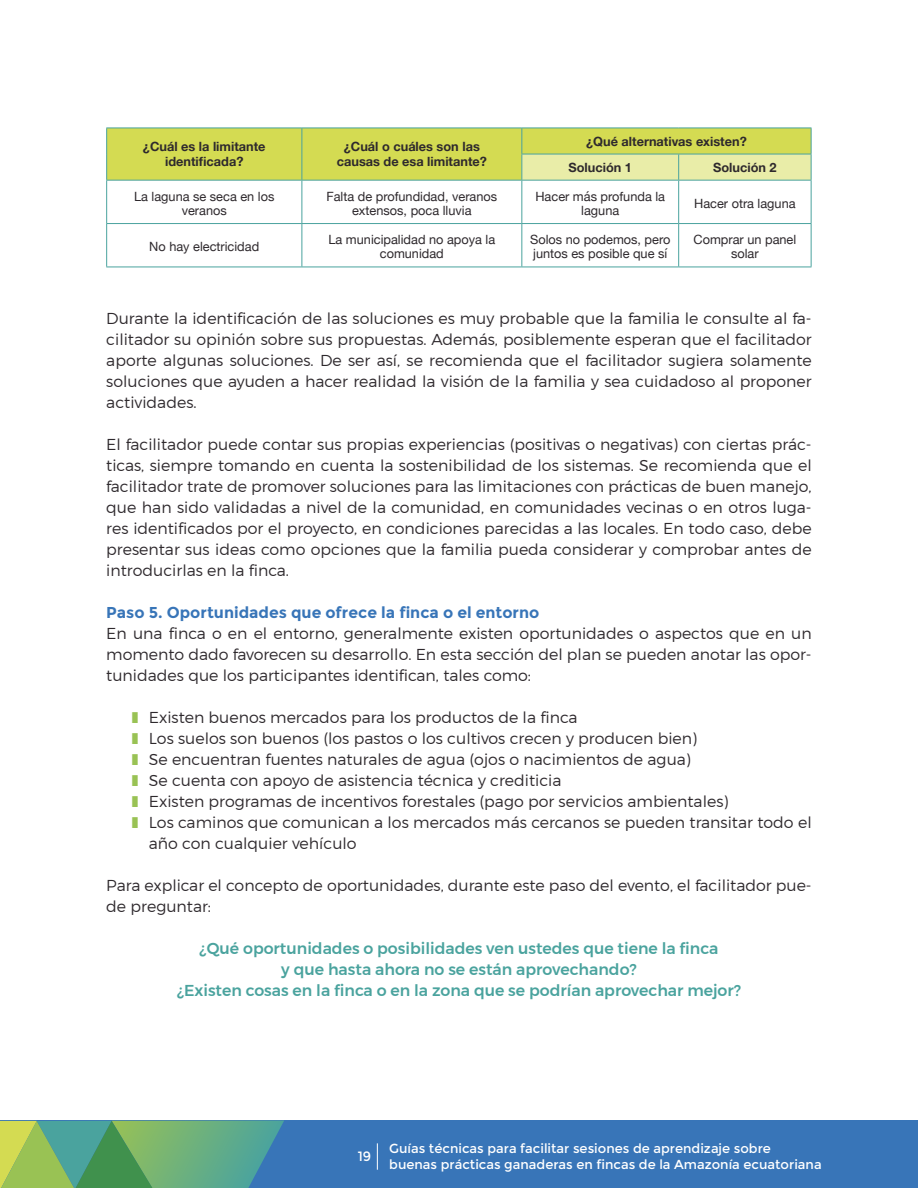
<style>
.page{position:relative;width:918px;height:1188px;background:#fff}
.page>*{position:absolute;margin:0;border:0;box-sizing:border-box;transform-origin:0 0}
.Texto{font:300 15.75px/21px "Montserrat";color:#2e292d;text-align:justify}
.Preguntas{font:500 15.75px/21px "Montserrat";color:#4aa39e;text-align:center}
.Subtítulo_Bold{font:700 15.75px "Montserrat";color:#3875b8}
.t1{font:13.5px "Montserrat";color:#fff}
.t2{font:13.05px/15.6px "Montserrat";color:#fff}
.Texto_cuadros{font:12.75px/14.2px "Helvetica Neue";color:#2e292d;text-align:center}
.Texto_cuadros-2{font:700 12.75px/14.2px "Helvetica Neue";color:#2e292d;text-align:center}
.s1{color:#99c254}
</style>
<div class="page">
<div style="left:0;top:1121px;width:918px;height:67px;background:#3875b8"></div>
<svg style="left:377px;top:1143px;width:1px;height:27px"></svg>
<svg style="left:0;top:1121px;width:284px;height:67px;background:#6aab77"></svg>
<svg style="left:106px;top:128px;width:706px;height:52px;background:#d4dc65"></svg>
<hr style="left:106px;top:180px;width:196px;height:1px;background:#4aa39e">
<hr style="left:106px;top:181px;width:1px;height:42px;background:#4aa39e">
<hr style="left:302px;top:180px;width:220px;height:1px;background:#4aa39e">
<hr style="left:302px;top:181px;width:1px;height:42px;background:#4aa39e">
<hr style="left:522px;top:180px;width:157px;height:1px;background:#4aa39e">
<hr style="left:521px;top:181px;width:1px;height:42px;background:#4aa39e">
<hr style="left:679px;top:180px;width:133px;height:1px;background:#4aa39e">
<hr style="left:678px;top:181px;width:1px;height:42px;background:#4aa39e">
<hr style="left:811px;top:181px;width:1px;height:42px;background:#4aa39e">
<hr style="left:106px;top:223px;width:196px;height:1px;background:#4aa39e">
<hr style="left:106px;top:224px;width:1px;height:43px;background:#4aa39e">
<hr style="left:302px;top:223px;width:220px;height:1px;background:#4aa39e">
<hr style="left:302px;top:224px;width:1px;height:43px;background:#4aa39e">
<hr style="left:522px;top:223px;width:157px;height:1px;background:#4aa39e">
<hr style="left:521px;top:224px;width:1px;height:43px;background:#4aa39e">
<hr style="left:679px;top:223px;width:133px;height:1px;background:#4aa39e">
<hr style="left:678px;top:224px;width:1px;height:43px;background:#4aa39e">
<hr style="left:811px;top:224px;width:1px;height:43px;background:#4aa39e">
<hr style="left:106px;top:267px;width:196px;height:1px;background:#4aa39e">
<hr style="left:302px;top:267px;width:220px;height:1px;background:#4aa39e">
<hr style="left:522px;top:267px;width:157px;height:1px;background:#4aa39e">
<hr style="left:679px;top:267px;width:133px;height:1px;background:#4aa39e">
<p class="Texto_cuadros-2" style="left:143px;top:140px;width:124px">¿Cuál es la limitante identificada?</p>
<p class="Texto_cuadros-2" style="left:337px;top:140px;width:152px">¿Cuál o cuáles son las causas de esa limitante?</p>
<p class="Texto_cuadros-2" style="left:586px;top:134px;width:162px">¿Qué alternativas existen?</p>
<p class="Texto_cuadros-2" style="left:569px;top:160px;width:65px">Solución 1</p>
<p class="Texto_cuadros-2" style="left:713px;top:160px;width:65px">Solución 2</p>
<p class="Texto_cuadros" style="left:134px;top:190px;width:142px">La laguna se seca en los veranos</p>
<p class="Texto_cuadros" style="left:326px;top:190px;width:172px">Falta de profundidad, veranos extensos, poca lluvia</p>
<p class="Texto_cuadros" style="left:535px;top:190px;width:131px">Hacer más profunda la laguna</p>
<p class="Texto_cuadros" style="left:694px;top:197px;width:103px">Hacer otra laguna</p>
<p class="Texto_cuadros" style="left:149px;top:240px;width:112px">No hay electricidad</p>
<p class="Texto_cuadros" style="left:328px;top:233px;width:168px">La municipalidad no apoya la comunidad</p>
<p class="Texto_cuadros" style="left:530px;top:233px;width:142px;text-align:left">Solos no podemos, pero juntos es posible que sí</p>
<p class="Texto_cuadros" style="left:694px;top:233px;width:104px">Comprar un panel solar</p>
<p class="Texto" style="left:106px;top:308px;width:707px">Durante la identificación de las soluciones es muy probable que la familia le consulte al fa&shy;cilitador su opinión sobre sus propuestas. Además, posiblemente esperan que el facilitador aporte algunas soluciones. De ser así, se recomienda que el facilitador sugiera solamente soluciones que ayuden a hacer realidad la visión de la familia y sea cuidadoso al proponer actividades.</p>
<p class="Texto" style="left:106px;top:434px;width:707px">El facilitador puede contar sus propias experiencias (positivas o negativas) con ciertas prác&shy;ticas, siempre tomando en cuenta la sostenibilidad de los sistemas. Se recomienda que el facilitador trate de promover soluciones para las limitaciones con prácticas de buen manejo, que han sido validadas a nivel de la comunidad, en comunidades vecinas o en otros luga&shy;res identificados por el proyecto, en condiciones parecidas a las locales. En todo caso, debe presentar sus ideas como opciones que la familia pueda considerar y comprobar antes de introducirlas en la finca.</p>
<p class="Subtítulo_Bold" style="left:106px;top:603px;width:435px">Paso 5. Oportunidades que ofrece la finca o el entorno</p>
<p class="Texto" style="left:106px;top:623px;width:707px">En una finca o en el entorno, generalmente existen oportunidades o aspectos que en un momento dado favorecen su desarrollo. En esta sección del plan se pueden anotar las opor&shy;tunidades que los participantes identifican, tales como:</p>
<p class="Texto" style="left:132px;top:707px;width:447px"><span class="s1">❚</span> Existen buenos mercados para los productos de la finca</p>
<p class="Texto" style="left:132px;top:728px;width:567px"><span class="s1">❚</span> Los suelos son buenos (los pastos o los cultivos crecen y producen bien)</p>
<p class="Texto" style="left:132px;top:749px;width:561px"><span class="s1">❚</span> Se encuentran fuentes naturales de agua (ojos o nacimientos de agua)</p>
<p class="Texto" style="left:132px;top:770px;width:431px"><span class="s1">❚</span> Se cuenta con apoyo de asistencia técnica y crediticia</p>
<p class="Texto" style="left:132px;top:791px;width:598px"><span class="s1">❚</span> Existen programas de incentivos forestales (pago por servicios ambientales)</p>
<p class="Texto" style="left:149px;top:812px;width:664px;text-indent:-17px"><span class="s1">❚</span> Los caminos que comunican a los mercados más cercanos se pueden transitar todo el año con cualquier vehículo</p>
<p class="Texto" style="left:106px;top:875px;width:707px">Para explicar el concepto de oportunidades, durante este paso del evento, el facilitador pue&shy;de preguntar:</p>
<p class="Preguntas" style="left:177px;top:938px;width:565px">¿Qué oportunidades o posibilidades ven ustedes que tiene la finca<br>y que hasta ahora no se están aprovechando?<br>¿Existen cosas en la finca o en la zona que se podrían aprovechar mejor?</p>
<p class="t1" style="left:358px;top:1148px;width:15px">19</p>
<p class="t2" style="left:389px;top:1141px;width:434px">Guías técnicas para facilitar sesiones de aprendizaje sobre buenas prácticas ganaderas en fincas de la Amazonía ecuatoriana</p>
</div>
